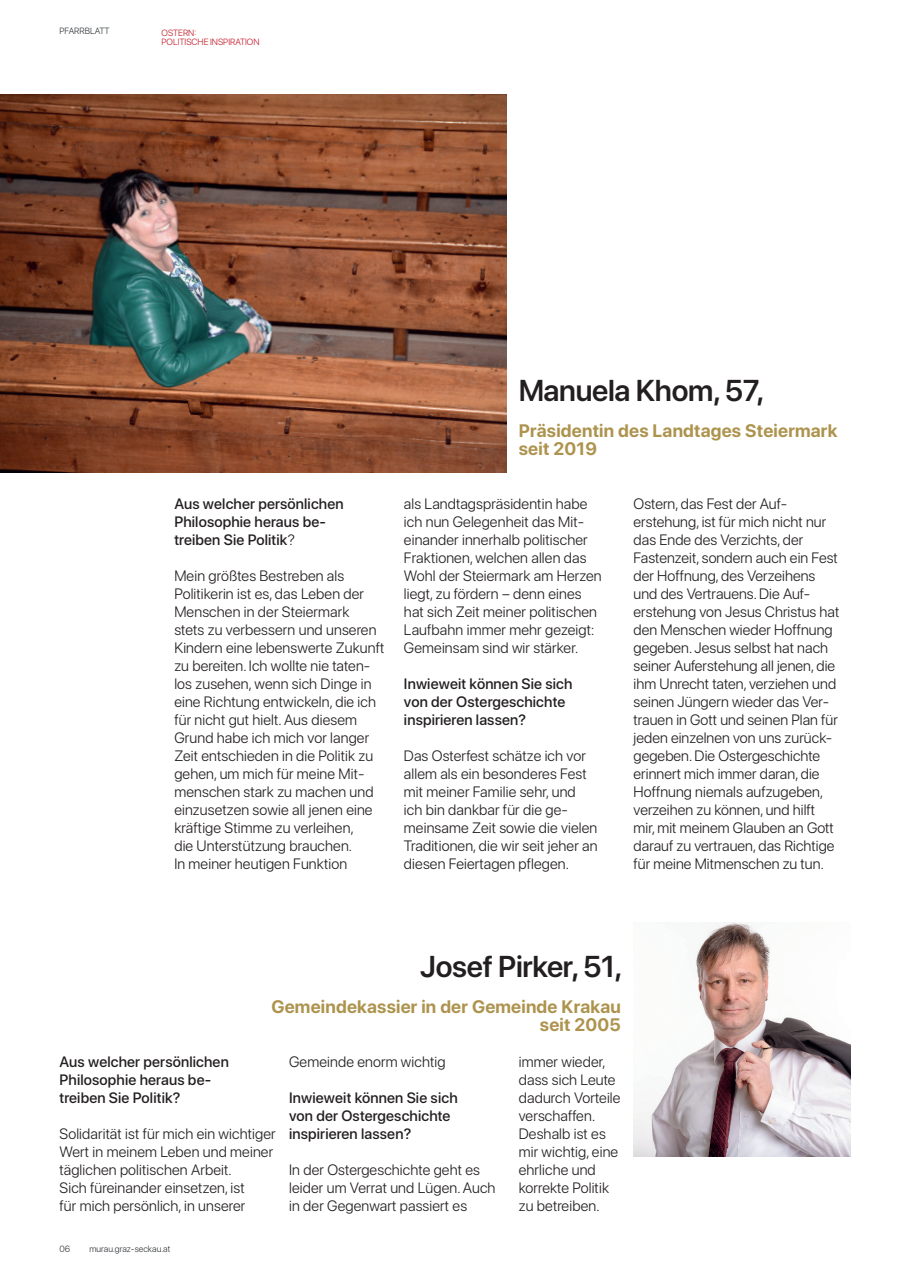
<style>
.page{position:relative;width:910px;height:1280px;background:#fff}
.page>*{position:absolute;margin:0;border:0;box-sizing:border-box;transform-origin:0 0}
.t1{font:600 30px "SF Pro Display";letter-spacing:-.01em;color:#231f20}
.t2{font:700 18px/18px "SF Pro Display";letter-spacing:.01em;color:#ad934d}
.t3{font:300 15px/18px "SF Pro Display";letter-spacing:.01em;color:#231f20}
.t4{font:500 15px/18px "SF Pro Display";letter-spacing:.01em;color:#231f20}
.t5{font:300 9px "SF Pro Display";letter-spacing:.005em;color:#32363a}
.t6{font:300 9px/9px "SF Pro Display";color:#c11927}
.s1{font-weight:300}
</style>
<div class="page">
<img style="left:634px;top:923px;width:216px;height:234px">
<img style="left:0;top:95px;width:506px;height:378px">
<p class="t5" style="left:60px;top:26px;width:52px">PFARRBLATT</p>
<p class="t6" style="left:162px;top:29px;width:99px">OSTERN:<br>POLITISCHE INSPIRATION</p>
<h1 class="t1" style="left:519px;top:369px;width:247px">Manuela Khom, 57,</h1>
<p class="t4" style="left:174px;top:494px;width:171px">Aus welcher persönlichen<br>Philosophie heraus be&shy;treiben Sie Politik<span class="s1">?</span></p>
<p class="t3" style="left:174px;top:566px;width:212px">Mein größtes Bestreben als<br>Politikerin ist es, das Leben der<br>Menschen in der Steiermark<br>stets zu verbessern und unseren<br>Kindern eine lebenswerte Zukunft zu bereiten. Ich wollte nie taten&shy;los zusehen, wenn sich Dinge in eine Richtung entwickeln, die ich für nicht gut hielt. Aus diesem<br>Grund habe ich mich vor langer<br>Zeit entschieden in die Politik zu gehen, um mich für meine Mit&shy;menschen stark zu machen und einzusetzen sowie all jenen eine kräftige Stimme zu verleihen,<br>die Unterstützung brauchen.<br>In meiner heutigen Funktion</p>
<p class="t2" style="left:519px;top:421px;width:320px">Präsidentin des Landtages Steiermark seit 2019</p>
<p class="t3" style="left:404px;top:494px;width:199px">als Landtagspräsidentin habe ich nun Gelegenheit das Mit&shy;einander innerhalb politischer<br>Fraktionen, welchen allen das<br>Wohl der Steiermark am Herzen liegt, zu fördern – denn eines hat sich Zeit meiner politischen<br>Laufbahn immer mehr gezeigt:<br>Gemeinsam sind wir stärker.</p>
<p class="t4" style="left:404px;top:674px;width:170px">Inwieweit können Sie sich von der Ostergeschichte inspirieren lassen?</p>
<p class="t3" style="left:404px;top:746px;width:195px">Das Osterfest schätze ich vor allem als ein besonderes Fest mit meiner Familie sehr, und ich bin dankbar für die ge&shy;meinsame Zeit sowie die vielen<br>Traditionen, die wir seit jeher an diesen Feiertagen pflegen.</p>
<p class="t3" style="left:634px;top:494px;width:207px">Ostern, das Fest der Auf&shy;erstehung, ist für mich nicht nur das Ende des Verzichts, der<br>Fastenzeit, sondern auch ein Fest der Hoffnung, des Verzeihens und des Vertrauens. Die Auf&shy;erstehung von Jesus Christus hat den Menschen wieder Hoffnung gegeben. Jesus selbst hat nach seiner Auferstehung all jenen, die ihm Unrecht taten, verziehen und seinen Jüngern wieder das Ver&shy;trauen in Gott und seinen Plan für jeden einzelnen von uns zurück&shy;gegeben. Die Ostergeschichte erinnert mich immer daran, die<br>Hoffnung niemals aufzugeben, verzeihen zu können, und hilft mir, mit meinem Glauben an Gott darauf zu vertrauen, das Richtige für meine Mitmenschen zu tun.</p>
<h1 class="t1" style="left:420px;top:945px;width:204px">Josef Pirker, 51,</h1>
<p class="t2" style="left:271px;top:997px;width:351px;text-align:right">Gemeindekassier in der Gemeinde Krakau seit 2005</p>
<p class="t4" style="left:60px;top:1052px;width:171px">Aus welcher persönlichen<br>Philosophie heraus be&shy;treiben Sie Politik?</p>
<p class="t3" style="left:60px;top:1124px;width:218px">Solidarität ist für mich ein wichtiger Wert in meinem Leben und meiner täglichen politischen Arbeit.<br>Sich füreinander einsetzen, ist<br>für mich persönlich, in unserer</p>
<p class="t5" style="left:60px;top:1243px;width:12px">06</p>
<p class="t5" style="left:89px;top:1243px;width:82px">murau.graz-seckau.at</p>
<p class="t3" style="left:289px;top:1052px;width:158px">Gemeinde enorm wichtig</p>
<p class="t4" style="left:289px;top:1088px;width:170px">Inwieweit können Sie sich von der Ostergeschichte inspirieren lassen?</p>
<p class="t3" style="left:289px;top:1160px;width:208px">In der Ostergeschichte geht es leider um Verrat und Lügen. Auch in der Gegenwart passiert es</p>
<p class="t3" style="left:519px;top:1052px;width:103px">immer wieder, dass sich Leute dadurch Vorteile verschaffen.<br>Deshalb ist es mir wichtig, eine ehrliche und korrekte Politik zu betreiben.</p>
</div>
